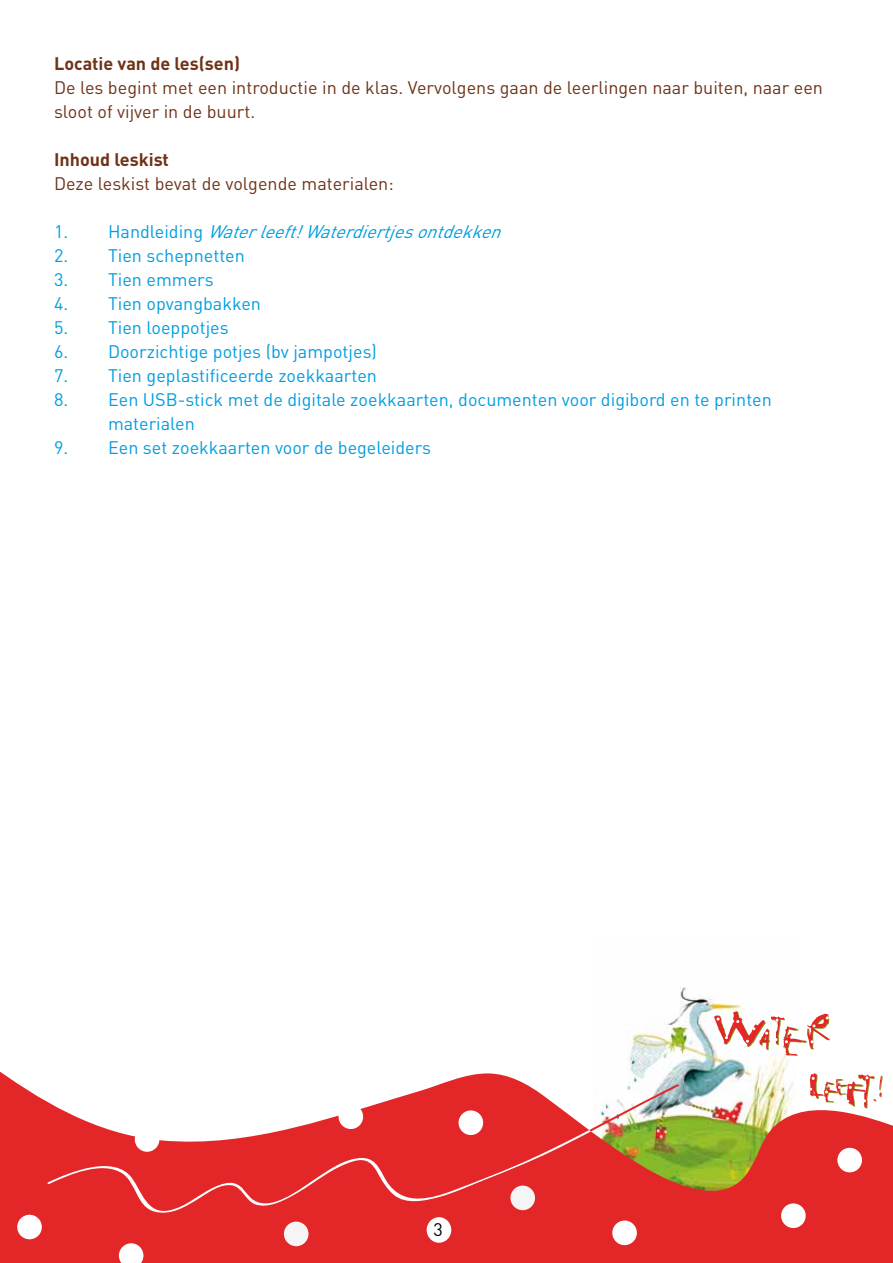
<style>
.page{position:relative;width:893px;height:1263px;background:#fff}
.page>*{position:absolute;margin:0;border:0;box-sizing:border-box;transform-origin:0 0}
.t1{font:18px/24px "DIN";color:#009ee0}
.t2{font:18px/24px "DIN";color:#6f3317}
.t3{font:italic 18px "DIN";color:#009ee0}
.t4{font:700 18px "DIN";color:#6f3317}
.t5{font:18px "DIN";color:#000}
.s1{font-style:normal}
</style>
<div class="page">
<img style="left:628px;top:987px;width:161px;height:76px">
<svg style="left:714px;top:1011px;width:116px;height:45px"></svg>
<svg style="left:0;top:1063px;width:893px;height:200px;fill:#e32728"></svg>
<div style="left:781px;top:1203px;width:25px;height:25px;background:#fff;border-radius:50%"></div>
<div style="left:837px;top:1148px;width:25px;height:24px;background:#fff;border-radius:50%"></div>
<div style="left:427px;top:1217px;width:24px;height:26px;background:#fff;border-radius:50%"></div>
<div style="left:612px;top:1220px;width:25px;height:25px;background:#fff;border-radius:50%"></div>
<div style="left:339px;top:1104px;width:24px;height:25px;background:#fff;border-radius:50%"></div>
<svg style="left:119px;top:1243px;width:24px;height:20px"></svg>
<div style="left:17px;top:1215px;width:25px;height:24px;background:#fff;border-radius:50%"></div>
<div style="left:135px;top:1127px;width:24px;height:25px;background:#fff;border-radius:50%"></div>
<div style="left:459px;top:1110px;width:24px;height:25px;background:#fff;border-radius:50%"></div>
<div style="left:284px;top:1221px;width:24px;height:25px;background:#f6f5f5;border-radius:50%"></div>
<div style="left:510px;top:1185px;width:25px;height:25px;background:#f6f5f5;border-radius:50%"></div>
<p class="t4" style="left:54px;top:51px;width:188px">Locatie van de les(sen)</p>
<p class="t2" style="left:54px;top:75px;width:770px">De les begint met een introductie in de klas. Vervolgens gaan de leerlingen naar buiten, naar een sloot of vijver in de buurt.</p>
<p class="t4" style="left:54px;top:147px;width:116px">Inhoud leskist</p>
<p class="t2" style="left:54px;top:171px;width:341px">Deze leskist bevat de volgende materialen:</p>
<p class="t3" style="left:54px;top:220px;width:456px"><span class="s1">1 . H a n d l e i d i n g</span> Waterleeft!Waterdiertjesontdekken</p>
<p class="t1" style="left:54px;top:243px;width:192px">2. Tien schepnetten</p>
<p class="t1" style="left:54px;top:267px;width:161px">3. Tien emmers</p>
<p class="t1" style="left:54px;top:291px;width:209px">4. Tien opvangbakken</p>
<p class="t1" style="left:54px;top:315px;width:176px">5. Tien loeppotjes</p>
<p class="t1" style="left:54px;top:339px;width:324px">6. Doorzichtige potjes (bv jampotjes)</p>
<p class="t1" style="left:54px;top:363px;width:324px">7. Tien geplastificeerde zoekkaarten</p>
<p class="t1" style="left:108px;top:387px;width:665px;text-indent:-54px">8. Een USB-stick met de digitale zoekkaarten, documenten voor digibord en te printen materialen</p>
<p class="t1" style="left:54px;top:435px;width:379px">9. Een set zoekkaarten voor de begeleiders</p>
<p class="t5" style="left:433px;top:1218px;width:11px">3</p>
</div>
